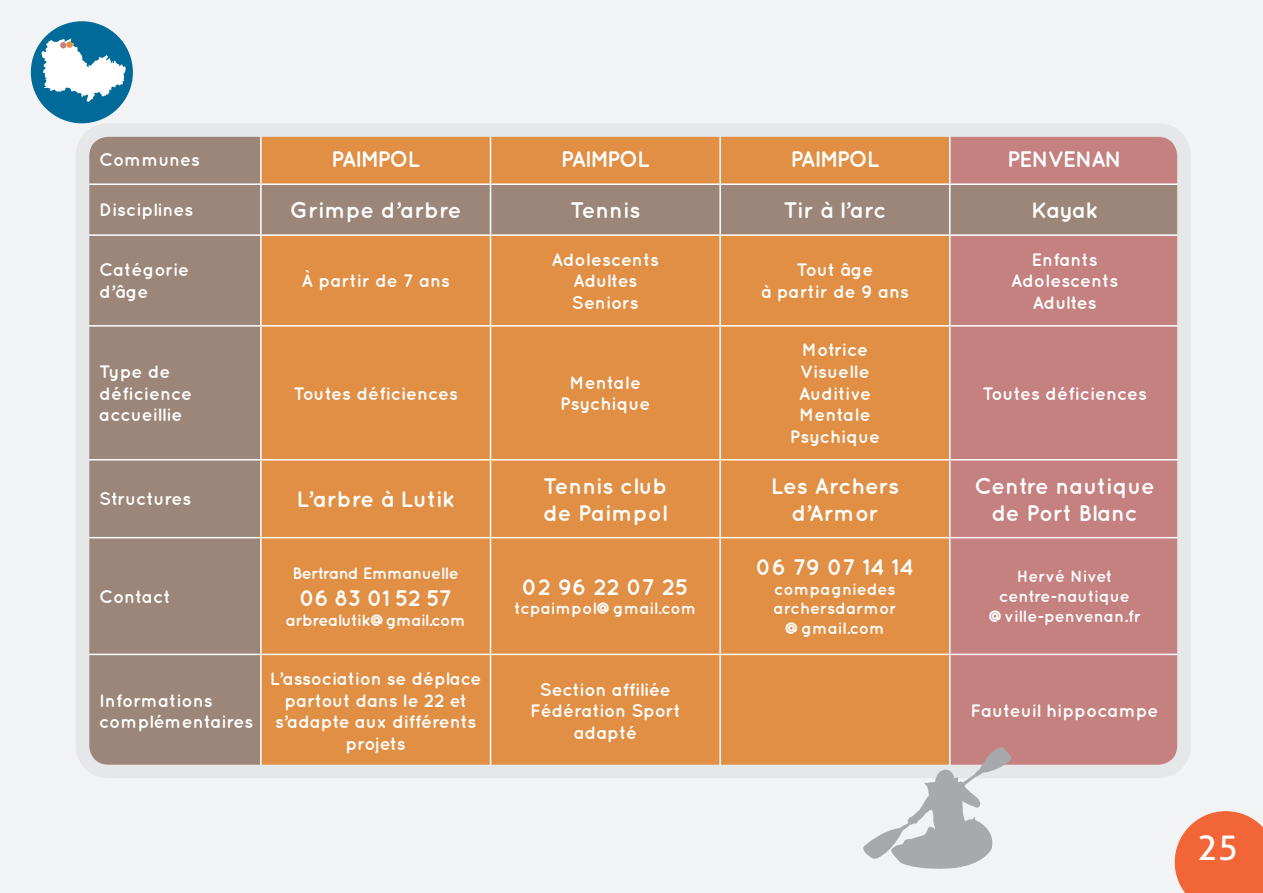
<style>
.page{position:relative;width:1263px;height:893px;background:#f2f3f4}
.page>*{position:absolute;margin:0;border:0;box-sizing:border-box;transform-origin:0 0}
.t1{font:34.5px "Aller Typo";color:#fff}
.t2{font:700 22.5px/27px "Quicksand";color:#fff;text-align:center}
.t3{font:700 22.5px "Quicksand";letter-spacing:-.05em;color:#fff}
.t4{font:700 22.5px "Quicksand";letter-spacing:-.055em;color:#fff}
.t5{font:700 18px/21.6px "Quicksand";color:#fff;text-align:center}
.t6{font:700 16.5px/19.8px "Quicksand";color:#fff;text-align:center}
.t7{font:700 16.5px "Quicksand";letter-spacing:-.03em;color:#fff}
</style>
<div class="page">
<svg style="left:1175px;top:811px;width:88px;height:82px"></svg>
<div style="left:31px;top:21px;width:102px;height:102px;background:#006b98;border-radius:50%"></div>
<svg style="left:41px;top:38px;width:85px;height:64px"></svg>
<div style="left:91px;top:138px;width:169px;height:625px;background:#9b8679"></div>
<div style="left:262px;top:138px;width:228px;height:625px;background:#e08f45"></div>
<svg style="left:491px;top:138px;width:458px;height:625px;fill:#e08f45"></svg>
<svg style="left:950px;top:138px;width:226px;height:625px;fill:#c58080"></svg>
<div style="left:261px;top:184px;width:229px;height:51px;background:#9b8679"></div>
<hr style="left:88px;top:183px;width:173px;height:2px;background:#fff">
<hr style="left:88px;top:234px;width:173px;height:2px;background:#fff">
<hr style="left:88px;top:325px;width:173px;height:2px;background:#fff">
<hr style="left:88px;top:459px;width:173px;height:1px;background:#fff">
<hr style="left:88px;top:537px;width:173px;height:1px;background:#fff">
<hr style="left:88px;top:654px;width:173px;height:1px;background:#fff">
<hr style="left:260px;top:134px;width:2px;height:49px;background:#fff">
<hr style="left:261px;top:183px;width:229px;height:2px;background:#fff">
<hr style="left:260px;top:185px;width:2px;height:49px;background:#fff">
<hr style="left:261px;top:234px;width:229px;height:2px;background:#fff">
<hr style="left:260px;top:236px;width:2px;height:89px;background:#fff">
<hr style="left:261px;top:325px;width:229px;height:2px;background:#fff">
<hr style="left:260px;top:327px;width:2px;height:132px;background:#fff">
<hr style="left:261px;top:459px;width:229px;height:1px;background:#fff">
<hr style="left:260px;top:460px;width:2px;height:77px;background:#fff">
<hr style="left:261px;top:537px;width:229px;height:1px;background:#fff">
<hr style="left:260px;top:538px;width:2px;height:116px;background:#fff">
<hr style="left:261px;top:654px;width:229px;height:1px;background:#fff">
<hr style="left:260px;top:655px;width:2px;height:111px;background:#fff">
<hr style="left:490px;top:134px;width:1px;height:49px;background:#fff">
<hr style="left:490px;top:183px;width:230px;height:2px;background:#fff">
<hr style="left:490px;top:185px;width:1px;height:49px;background:#fff">
<hr style="left:490px;top:234px;width:230px;height:2px;background:#fff">
<hr style="left:490px;top:236px;width:1px;height:89px;background:#fff">
<hr style="left:490px;top:325px;width:230px;height:2px;background:#fff">
<hr style="left:490px;top:327px;width:1px;height:132px;background:#fff">
<hr style="left:490px;top:459px;width:230px;height:1px;background:#fff">
<hr style="left:490px;top:460px;width:1px;height:77px;background:#fff">
<hr style="left:490px;top:537px;width:230px;height:1px;background:#fff">
<hr style="left:490px;top:538px;width:1px;height:116px;background:#fff">
<hr style="left:490px;top:654px;width:230px;height:1px;background:#fff">
<hr style="left:490px;top:655px;width:1px;height:111px;background:#fff">
<hr style="left:719px;top:134px;width:2px;height:49px;background:#fff">
<hr style="left:720px;top:183px;width:230px;height:2px;background:#fff">
<hr style="left:719px;top:185px;width:2px;height:49px;background:#fff">
<hr style="left:720px;top:234px;width:230px;height:2px;background:#fff">
<hr style="left:719px;top:236px;width:2px;height:89px;background:#fff">
<hr style="left:720px;top:325px;width:230px;height:2px;background:#fff">
<hr style="left:719px;top:327px;width:2px;height:132px;background:#fff">
<hr style="left:720px;top:459px;width:230px;height:1px;background:#fff">
<hr style="left:719px;top:460px;width:2px;height:77px;background:#fff">
<hr style="left:720px;top:537px;width:230px;height:1px;background:#fff">
<hr style="left:719px;top:538px;width:2px;height:116px;background:#fff">
<hr style="left:720px;top:654px;width:230px;height:1px;background:#fff">
<hr style="left:719px;top:655px;width:2px;height:111px;background:#fff">
<hr style="left:949px;top:134px;width:1px;height:49px;background:#fff">
<hr style="left:950px;top:183px;width:230px;height:2px;background:#fff">
<hr style="left:949px;top:185px;width:1px;height:49px;background:#fff">
<hr style="left:950px;top:234px;width:230px;height:2px;background:#fff">
<hr style="left:949px;top:236px;width:1px;height:89px;background:#fff">
<hr style="left:950px;top:325px;width:230px;height:2px;background:#fff">
<hr style="left:949px;top:327px;width:1px;height:132px;background:#fff">
<hr style="left:950px;top:459px;width:230px;height:1px;background:#fff">
<hr style="left:949px;top:460px;width:1px;height:77px;background:#fff">
<hr style="left:950px;top:537px;width:230px;height:1px;background:#fff">
<hr style="left:949px;top:538px;width:1px;height:116px;background:#fff">
<hr style="left:950px;top:654px;width:230px;height:1px;background:#fff">
<hr style="left:949px;top:655px;width:1px;height:111px;background:#fff">
<div style="left:60px;top:42px;width:7px;height:6px;background:#c58080;border-radius:50%"></div>
<div style="left:66px;top:41px;width:7px;height:7px;background:#e08f45;border-radius:50%"></div>
<div style="left:76px;top:123px;width:1115px;height:655px;border:14px solid #e6e7e9;border-radius:26px"></div>
<svg style="left:860px;top:746px;width:152px;height:123px"></svg>
<p class="t5" style="left:99px;top:148px;width:102px">Communes</p>
<p class="t4" style="left:331px;top:146px;width:90px">PAIMPOL</p>
<p class="t3" style="left:561px;top:146px;width:90px">PAIMPOL</p>
<p class="t4" style="left:790px;top:146px;width:90px">PAIMPOL</p>
<p class="t3" style="left:1007px;top:146px;width:116px">PENVENAN</p>
<p class="t5" style="left:99px;top:199px;width:96px">Disciplines</p>
<p class="t2" style="left:290px;top:196px;width:173px">Grimpe d’arbre</p>
<p class="t2" style="left:570px;top:196px;width:72px">Tennis</p>
<p class="t2" style="left:784px;top:196px;width:104px">Tir à l’arc</p>
<p class="t2" style="left:1031px;top:196px;width:68px">Kayak</p>
<p class="t5" style="left:99px;top:259px;width:91px;text-align:left">Catégorie d’âge</p>
<p class="t5" style="left:301px;top:270px;width:150px">À partir de 7 ans</p>
<p class="t5" style="left:552px;top:248px;width:109px">Adolescents<br>Adultes<br>Seniors</p>
<p class="t5" style="left:761px;top:259px;width:149px">Tout âge<br>à partir de 9 ans</p>
<p class="t5" style="left:1011px;top:248px;width:109px">Enfants<br>Adolescents<br>Adultes</p>
<p class="t5" style="left:99px;top:360px;width:94px;text-align:left">Type de déficience accueillie</p>
<p class="t5" style="left:293px;top:382px;width:166px">Toutes déficiences</p>
<p class="t5" style="left:560px;top:371px;width:92px">Mentale<br>Psychique</p>
<p class="t5" style="left:790px;top:339px;width:92px">Motrice<br>Visuelle<br>Auditive<br>Mentale<br>Psychique</p>
<p class="t5" style="left:982px;top:382px;width:166px">Toutes déficiences</p>
<p class="t5" style="left:99px;top:488px;width:94px">Structures</p>
<p class="t2" style="left:296px;top:485px;width:160px">L’arbre à Lutik</p>
<p class="t5" style="left:99px;top:585px;width:73px">Contact</p>
<p class="t7" style="left:293px;top:563px;width:168px">Bertrand Emmanuelle</p>
<p class="t2" style="left:299px;top:584px;width:154px">06 83 01 52 57</p>
<p class="t7" style="left:286px;top:610px;width:182px">arbrealutik@gmail.com</p>
<p class="t2" style="left:543px;top:472px;width:126px;text-align:left">Tennis club de Paimpol</p>
<p class="t2" style="left:771px;top:472px;width:130px">Les Archers d’Armor</p>
<p class="t2" style="left:974px;top:472px;width:182px">Centre nautique de Port Blanc</p>
<p class="t2" style="left:522px;top:572px;width:168px">02 96 22 07 25</p>
<p class="t6" style="left:514px;top:598px;width:184px">tcpaimpol@gmail.com</p>
<p class="t2" style="left:756px;top:553px;width:160px">06 79 07 14 14</p>
<p class="t6" style="left:773px;top:578px;width:124px">compagniedes archersdarmor @gmail.com</p>
<p class="t6" style="left:988px;top:566px;width:154px">Hervé Nivet centre-nautique @ville-penvenan.fr</p>
<p class="t5" style="left:99px;top:689px;width:156px;text-align:left">Informations complémentaires</p>
<p class="t5" style="left:270px;top:667px;width:213px">L’association se déplace partout dans le 22 et s’adapte aux différents projets</p>
<p class="t5" style="left:530px;top:678px;width:152px">Section affiliée<br>Fédération Sport adapté</p>
<p class="t5" style="left:970px;top:700px;width:189px">Fauteuil hippocampe</p>
<h1 class="t1" style="left:1197px;top:827px;width:43px">25</h1>
</div>
